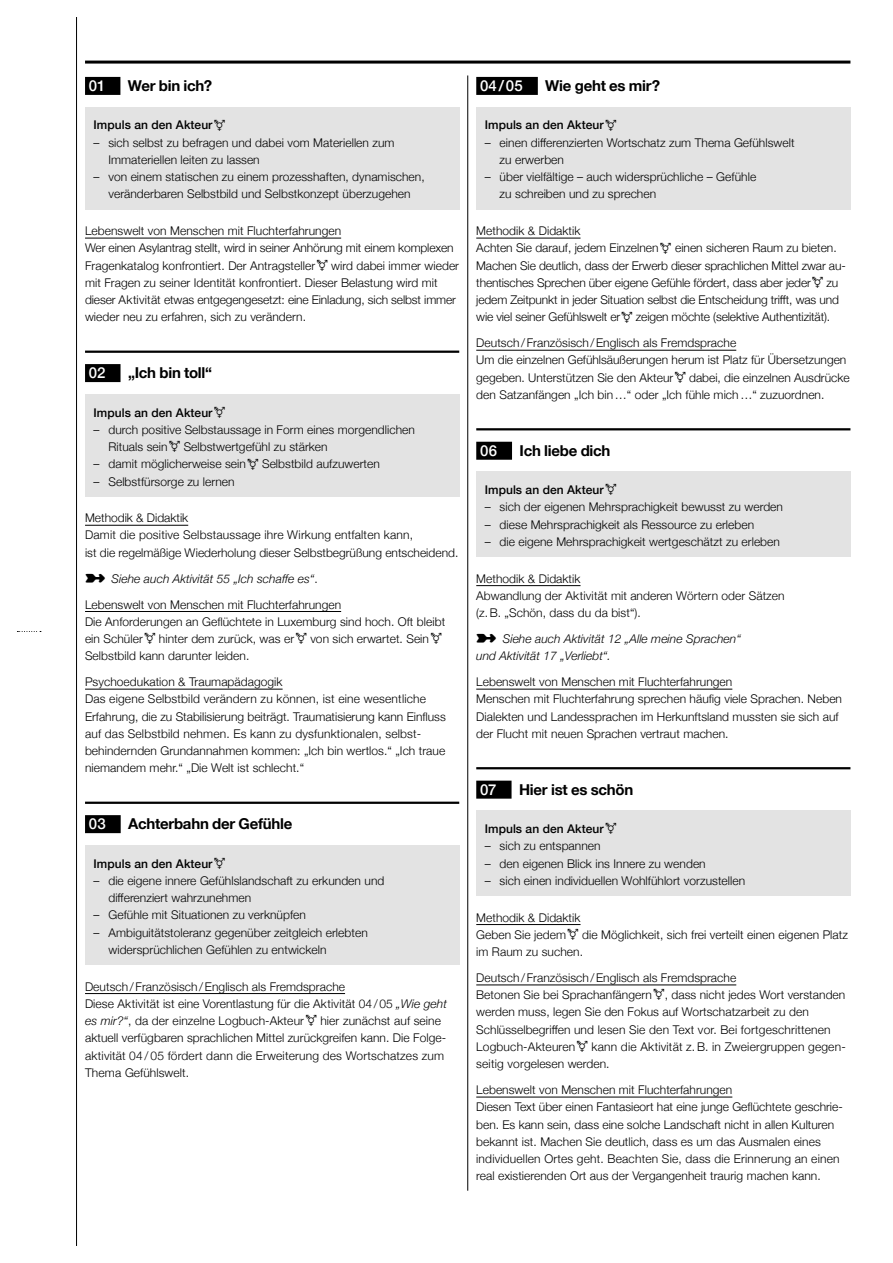
<style>
.page{position:relative;width:893px;height:1263px;background:#fff}
.page>*{position:absolute;margin:0;border:0;box-sizing:border-box;transform-origin:0 0}
.t1{font:700 15px "Helvetica Neue";letter-spacing:-.015em;color:#000}
.t2{font:500 15px "Helvetica Neue";letter-spacing:.015em;color:#fff}
.t3{font:300 12px/17.2px "Helvetica Neue";letter-spacing:.005em;color:#000}
.t4{font:500 12px "Helvetica Neue";letter-spacing:.005em;color:#000}
.t5{font:italic 300 12px/17.2px "Helvetica Neue";letter-spacing:.005em;color:#000}
.s1{font-style:italic}
</style>
<div class="page">
<hr style="left:76px;top:17px;width:1px;height:1229px;background:#000">
<svg style="left:17px;top:631px;width:24px;height:1px"></svg>
<hr style="left:467px;top:75px;width:1px;height:1116px;background:#000">
<hr style="left:85px;top:61px;width:765px;height:3px;background:#000">
<div style="left:85px;top:77px;width:35px;height:18px;background:#000"></div>
<hr style="left:85px;top:238px;width:256px;height:1px;background:#000">
<hr style="left:85px;top:351px;width:374px;height:2px;background:#000">
<div style="left:85px;top:364px;width:36px;height:18px;background:#000"></div>
<hr style="left:85px;top:525px;width:103px;height:1px;background:#000">
<hr style="left:85px;top:611px;width:256px;height:1px;background:#000">
<hr style="left:85px;top:689px;width:198px;height:1px;background:#000">
<hr style="left:85px;top:802px;width:374px;height:2px;background:#000">
<div style="left:85px;top:815px;width:36px;height:18px;background:#000"></div>
<hr style="left:85px;top:993px;width:260px;height:1px;background:#000">
<div style="left:85px;top:107px;width:374px;height:102px;background:#e3e3e3"></div>
<div style="left:85px;top:394px;width:374px;height:102px;background:#e3e3e3"></div>
<div style="left:85px;top:845px;width:374px;height:120px;background:#e3e3e3"></div>
<div style="left:476px;top:77px;width:62px;height:18px;background:#000"></div>
<hr style="left:476px;top:238px;width:104px;height:1px;background:#000">
<hr style="left:476px;top:350px;width:260px;height:1px;background:#000">
<hr style="left:476px;top:428px;width:374px;height:2px;background:#000">
<div style="left:476px;top:442px;width:36px;height:18px;background:#000"></div>
<hr style="left:476px;top:585px;width:104px;height:1px;background:#000">
<hr style="left:476px;top:689px;width:256px;height:1px;background:#000">
<hr style="left:476px;top:767px;width:374px;height:2px;background:#000">
<div style="left:476px;top:781px;width:36px;height:18px;background:#000"></div>
<hr style="left:476px;top:924px;width:104px;height:1px;background:#000">
<hr style="left:476px;top:985px;width:260px;height:1px;background:#000">
<hr style="left:476px;top:1097px;width:256px;height:1px;background:#000">
<div style="left:476px;top:107px;width:374px;height:102px;background:#e3e3e3"></div>
<div style="left:476px;top:472px;width:374px;height:85px;background:#e3e3e3"></div>
<div style="left:476px;top:810px;width:374px;height:86px;background:#e3e3e3"></div>
<p class="t2" style="left:89px;top:74px;width:18px">01</p>
<p class="t1" style="left:128px;top:74px;width:86px">Wer bin ich?</p>
<p class="t4" style="left:94px;top:115px;width:133px">Impuls an den Akteur⚧</p>
<p class="t3" style="left:108px;top:133px;width:288px;text-indent:-15px">– sich selbst zu befragen und dabei vom Materiellen zum<br>Immateriellen leiten zu lassen</p>
<p class="t3" style="left:94px;top:167px;width:333px;text-align:center">– von einem statischen zu einem -prozesshaften, dynamischen, veränderbaren Selbstbild und Selbstkonzept überzugehen</p>
<p class="t3" style="left:85px;top:221px;width:376px">Lebenswelt von Menschen mit Fluchterfahrungen<br>Wer einen Asylantrag stellt, wird in seiner Anhörung mit einem komplexen Fragenkatalog konfrontiert. Der Antragsteller⚧ wird dabei immer wieder mit Fragen zu seiner Identität konfrontiert. Dieser Belastung wird mit dieser Aktivität etwas entgegengesetzt: eine Einladung, sich selbst immer wieder neu zu erfahren, sich zu verändern.</p>
<p class="t2" style="left:89px;top:361px;width:18px">02</p>
<p class="t1" style="left:128px;top:361px;width:86px">„Ich bin toll“</p>
<p class="t4" style="left:94px;top:403px;width:133px">Impuls an den Akteur⚧</p>
<p class="t3" style="left:108px;top:420px;width:308px;text-indent:-15px">– durch positive Selbstaussage in Form eines morgendlichen<br>Rituals sein⚧ Selbstwertgefühl zu stärken</p>
<p class="t3" style="left:94px;top:454px;width:288px">– damit möglicherweise sein⚧ Selbstbild aufzuwerten</p>
<p class="t3" style="left:94px;top:472px;width:143px">– Selbstfürsorge zu lernen</p>
<p class="t3" style="left:85px;top:508px;width:375px">Methodik &amp; Didaktik<br>Damit die positive Selbstaussage ihre Wirkung entfalten kann,<br>ist die regelmäßige Wiederholung dieser Selbstbegrüßung entscheidend.</p>
<p class="t3" style="left:85px;top:565px;width:258px;line-height:25.8px">➼ <span class="s1">Siehe auch Aktivität 55 „Ich schaffe es“</span>.<br>Lebenswelt von Menschen mit Fluchterfahrungen</p>
<p class="t3" style="left:85px;top:612px;width:362px">Die Anforderungen an Geflüchtete in Luxemburg sind hoch. Oft bleibt ein Schüler⚧ hinter dem zurück, was er⚧ von sich erwartet. Sein⚧<br>Selbstbild kann darunter leiden.</p>
<p class="t3" style="left:85px;top:672px;width:362px">Psychoedukation &amp; Traumapädagogik<br>Das eigene Selbstbild verändern zu können, ist eine wesentliche -Erfahrung, die zu Stabilisierung beiträgt. Traumatisierung kann Einfluss auf das Selbstbild nehmen. Es kann zu dysfunktionalen, selbst&shy;behindernden Grundannahmen kommen: „Ich bin wertlos.“ „Ich traue niemandem mehr.“ „Die Welt ist schlecht.“</p>
<p class="t2" style="left:89px;top:812px;width:18px">03</p>
<p class="t1" style="left:128px;top:812px;width:166px">Achterbahn der Gefühle</p>
<p class="t4" style="left:94px;top:854px;width:133px">Impuls an den Akteur⚧</p>
<p class="t3" style="left:108px;top:871px;width:277px;text-indent:-15px">– die eigene innere Gefühlslandschaft zu erkunden und differenziert wahrzunehmen</p>
<p class="t3" style="left:94px;top:905px;width:214px">– Gefühle mit Situationen zu verknüpfen</p>
<p class="t3" style="left:108px;top:923px;width:261px;text-indent:-15px">– Ambiguitätstoleranz gegenüber zeitgleich erlebten widersprüchlichen Gefühlen zu entwickeln</p>
<p class="t3" style="left:85px;top:977px;width:363px">Deutsch / Französisch /Englisch als Fremdsprache<br>Diese Aktivität ist eine Vorentlastung für die Aktivität 04/05 <span class="s1">„Wie geht es mir?“</span>, da der einzelne Logbuch-Akteur⚧ hier zunächst auf seine aktuell verfügbaren sprachlichen Mittel zurückgreifen kann. Die Folge&shy;aktivität 04 / 05 fördert dann die Erweiterung des Wortschatzes zum Thema Gefühlswelt.</p>
<p class="t2" style="left:480px;top:74px;width:44px">04/05</p>
<p class="t1" style="left:545px;top:74px;width:116px">Wie geht es mir?</p>
<p class="t4" style="left:485px;top:115px;width:133px">Impuls an den Akteur⚧</p>
<p class="t3" style="left:500px;top:133px;width:296px;text-indent:-15px">– einen differenzierten Wortschatz zum Thema Gefühlswelt zu erwerben</p>
<p class="t3" style="left:500px;top:167px;width:258px;text-indent:-15px">– über vielfältige – auch widersprüchliche – Gefühle zu schreiben und zu sprechen</p>
<p class="t3" style="left:476px;top:221px;width:371px">Methodik &amp; Didaktik<br>Achten Sie darauf, jedem Einzelnen⚧ einen sicheren Raum zu bieten.<br>Machen Sie deutlich, dass der Erwerb dieser sprachlichen Mittel zwar au&shy;thentisches Sprechen über eigene Gefühle fördert, dass aber jeder⚧ zu jedem -Zeitpunkt in jeder Situation selbst die Entscheidung trifft, was und wie viel seiner Gefühlswelt er⚧ zeigen möchte (selektive Authentizität).</p>
<p class="t3" style="left:476px;top:333px;width:375px">Deutsch / Französisch /Englisch als Fremdsprache<br>Um die einzelnen Gefühlsäußerungen herum ist Platz für Übersetzungen gegeben. Unterstützen Sie den Akteur⚧ dabei, die einzelnen Ausdrücke den Satz-anfängen „Ich bin…“ oder „Ich fühle mich…“ zuzuordnen.</p>
<p class="t2" style="left:480px;top:439px;width:19px">06</p>
<p class="t1" style="left:519px;top:439px;width:92px">Ich liebe dich</p>
<p class="t4" style="left:485px;top:480px;width:133px">Impuls an den Akteur⚧</p>
<p class="t3" style="left:485px;top:498px;width:300px">– sich der eigenen Mehrsprachigkeit bewusst zu werden</p>
<p class="t3" style="left:485px;top:515px;width:271px">– diese Mehrsprachigkeit als Ressource zu erleben</p>
<p class="t3" style="left:485px;top:532px;width:297px">– die eigene Mehrsprachigkeit wertgeschätzt zu erleben</p>
<p class="t3" style="left:476px;top:569px;width:310px">Methodik &amp; Didaktik<br>Abwandlung der Aktivität mit anderen Wörtern oder Sätzen (z.B. „Schön, dass du da bist“).</p>
<p class="t5" style="left:476px;top:629px;width:266px">➼ Siehe auch Aktivität 12 „Alle meine Sprachen“ und Aktivität 17 „Verliebt“.</p>
<p class="t3" style="left:476px;top:672px;width:367px">Lebenswelt von Menschen mit Fluchterfahrungen<br>Menschen mit Fluchterfahrung sprechen häufig viele Sprachen. Neben Dialekten und Landessprachen im Herkunftsland mussten sie sich auf der Flucht mit neuen Sprachen vertraut machen.</p>
<p class="t2" style="left:480px;top:777px;width:18px">07</p>
<p class="t1" style="left:519px;top:778px;width:116px">Hier ist es schön</p>
<p class="t4" style="left:485px;top:819px;width:133px">Impuls an den Akteur⚧</p>
<p class="t3" style="left:485px;top:836px;width:117px">– sich zu entspannen</p>
<p class="t3" style="left:485px;top:854px;width:222px">– den eigenen Blick ins Innere zu wenden</p>
<p class="t3" style="left:485px;top:871px;width:262px">– sich einen individuellen Wohlfühlort vorzustellen</p>
<p class="t3" style="left:476px;top:908px;width:373px">Methodik &amp; Didaktik<br>Geben Sie jedem⚧ die Möglichkeit, sich frei verteilt einen eigenen Platz im Raum zu suchen.</p>
<p class="t3" style="left:476px;top:968px;width:371px">Deutsch / Französisch /Englisch als Fremdsprache<br>Betonen Sie bei Sprachanfängern⚧, dass nicht jedes Wort verstanden werden muss, legen Sie den Fokus auf Wortschatzarbeit zu den Schlüsselbegriffen und lesen Sie den Text vor. Bei fortgeschrittenen Logbuch-Akteuren⚧ kann die Aktivität z.B. in Zweiergruppen gegen&shy;seitig vor-gelesen werden.</p>
<p class="t3" style="left:476px;top:1080px;width:368px">Lebenswelt von Menschen mit Fluchterfahrungen<br>Diesen Text über einen Fantasieort hat eine junge Geflüchtete geschrie&shy;ben. Es kann sein, dass eine solche Landschaft nicht in allen -Kulturen bekannt ist. Machen Sie deutlich, dass es um das Ausmalen eines -individuellen Ortes geht. Beachten Sie, dass die Erinnerung an einen real existierenden Ort aus der Vergangenheit traurig machen kann.</p>
</div>
